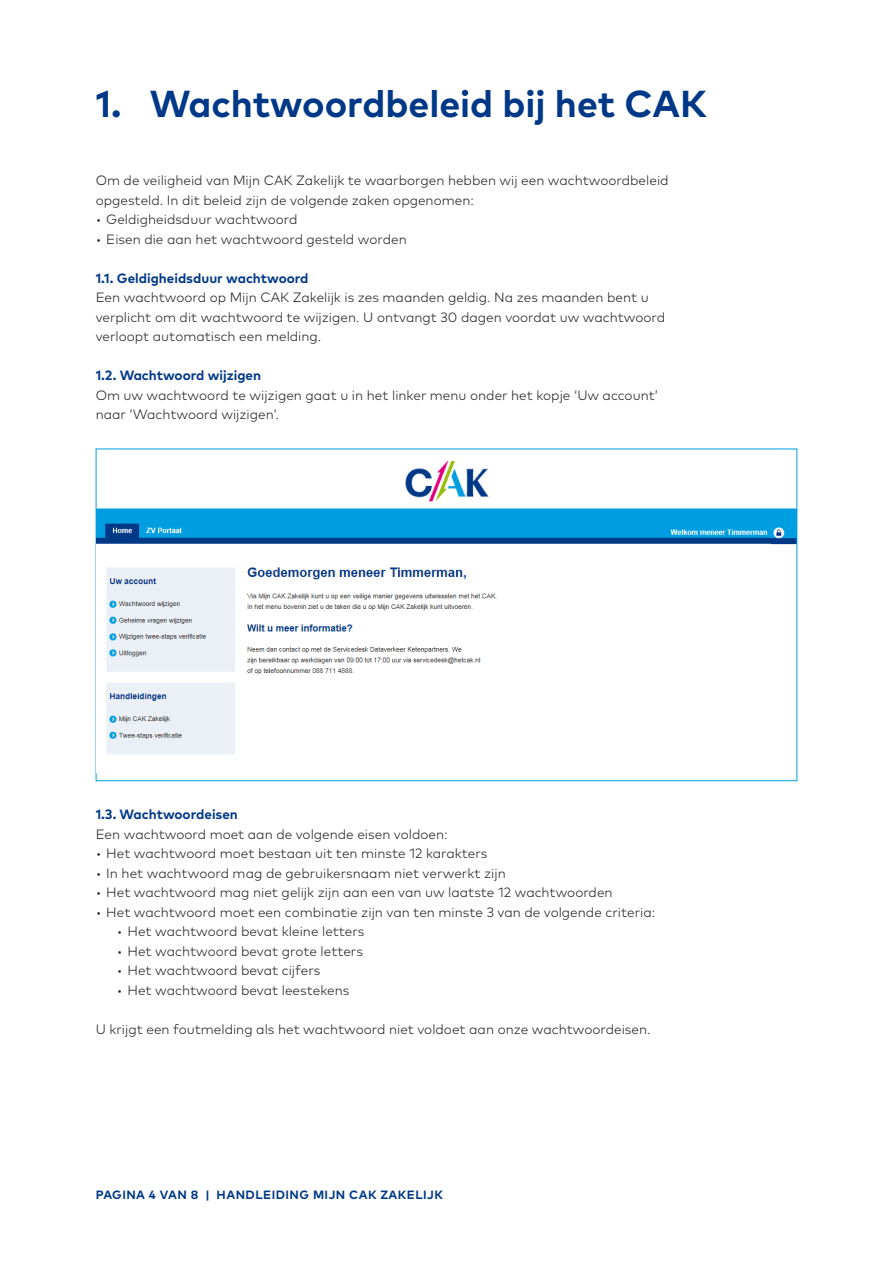
<style>
.page{position:relative;width:893px;height:1263px;background:#fff}
.page>*{position:absolute;margin:0;border:0;box-sizing:border-box;transform-origin:0 0}
._01___KOP_donkerblau{font:700 37.5px "Mark Pro";color:#003888}
._12_-_opsomming_bull{font:300 13.5px/19.5px "Mark Pro";color:#231f20}
._12_-_opsomming_bull-2{font:700 13.5px "Mark Pro";color:#003888}
.t1{font:700 12px "Mark Pro";letter-spacing:.04em;color:#003888}
</style>
<div class="page">
<img style="left:98px;top:461px;width:697px;height:84px">
<img style="left:97px;top:509px;width:674px;height:245px">
<p class="_01___KOP_donkerblau" style="left:96px;top:75px;width:613px">1. Wachtwoordbeleid bij het CAK</p>
<p class="_12_-_opsomming_bull" style="left:96px;top:170px;width:574px">Om de veiligheid van Mijn CAK Zakelijk te waarborgen hebben wij een wachtwoordbeleid opgesteld. In dit beleid zijn de volgende zaken opgenomen:</p>
<p class="_12_-_opsomming_bull" style="left:96px;top:209px;width:203px">• Geldigheidsduur wachtwoord</p>
<p class="_12_-_opsomming_bull" style="left:96px;top:228px;width:313px">• Eisen die aan het wachtwoord gesteld worden</p>
<p class="_12_-_opsomming_bull-2" style="left:96px;top:268px;width:214px">1.1. Geldigheidsduur wachtwoord</p>
<p class="_12_-_opsomming_bull" style="left:96px;top:287px;width:571px">Een wachtwoord op Mijn CAK Zakelijk is zes maanden geldig. Na zes maanden bent u verplicht om dit wachtwoord te wijzigen. U ontvangt 30 dagen voordat uw wachtwoord verloopt automatisch een melding.</p>
<p class="_12_-_opsomming_bull-2" style="left:96px;top:365px;width:167px">1.2. Wachtwoord wijzigen</p>
<p class="_12_-_opsomming_bull" style="left:96px;top:384px;width:564px">Om uw wachtwoord te wijzigen gaat u in het linker menu onder het kopje ‘Uw account’ naar ‘Wachtwoord wijzigen’.</p>
<p class="_12_-_opsomming_bull-2" style="left:96px;top:804px;width:144px">1.3. Wachtwoordeisen</p>
<p class="_12_-_opsomming_bull" style="left:96px;top:823px;width:353px">Een wachtwoord moet aan de volgende eisen voldoen:</p>
<p class="_12_-_opsomming_bull" style="left:96px;top:842px;width:393px">• Het wachtwoord moet bestaan uit ten minste 12 karakters</p>
<p class="_12_-_opsomming_bull" style="left:96px;top:862px;width:412px">• In het wachtwoord mag de gebruikersnaam niet verwerkt zijn</p>
<p class="_12_-_opsomming_bull" style="left:96px;top:881px;width:518px">• Het wachtwoord mag niet gelijk zijn aan een van uw laatste 12 wachtwoorden</p>
<p class="_12_-_opsomming_bull" style="left:96px;top:901px;width:561px">• Het wachtwoord moet een combinatie zijn van ten minste 3 van de volgende criteria:</p>
<p class="_12_-_opsomming_bull" style="left:117px;top:920px;width:249px">• Het wachtwoord bevat kleine letters</p>
<p class="_12_-_opsomming_bull" style="left:117px;top:940px;width:248px">• Het wachtwoord bevat grote letters</p>
<p class="_12_-_opsomming_bull" style="left:117px;top:959px;width:205px">• Het wachtwoord bevat cijfers</p>
<p class="_12_-_opsomming_bull" style="left:117px;top:979px;width:234px">• Het wachtwoord bevat leestekens</p>
<p class="_12_-_opsomming_bull" style="left:96px;top:1018px;width:556px">U krijgt een foutmelding als het wachtwoord niet voldoet aan onze wachtwoordeisen.</p>
<p class="t1" style="left:96px;top:1186px;width:349px">PAGINA 4 VAN 8 | HANDLEIDING MIJN CAK ZAKELIJK</p>
</div>
